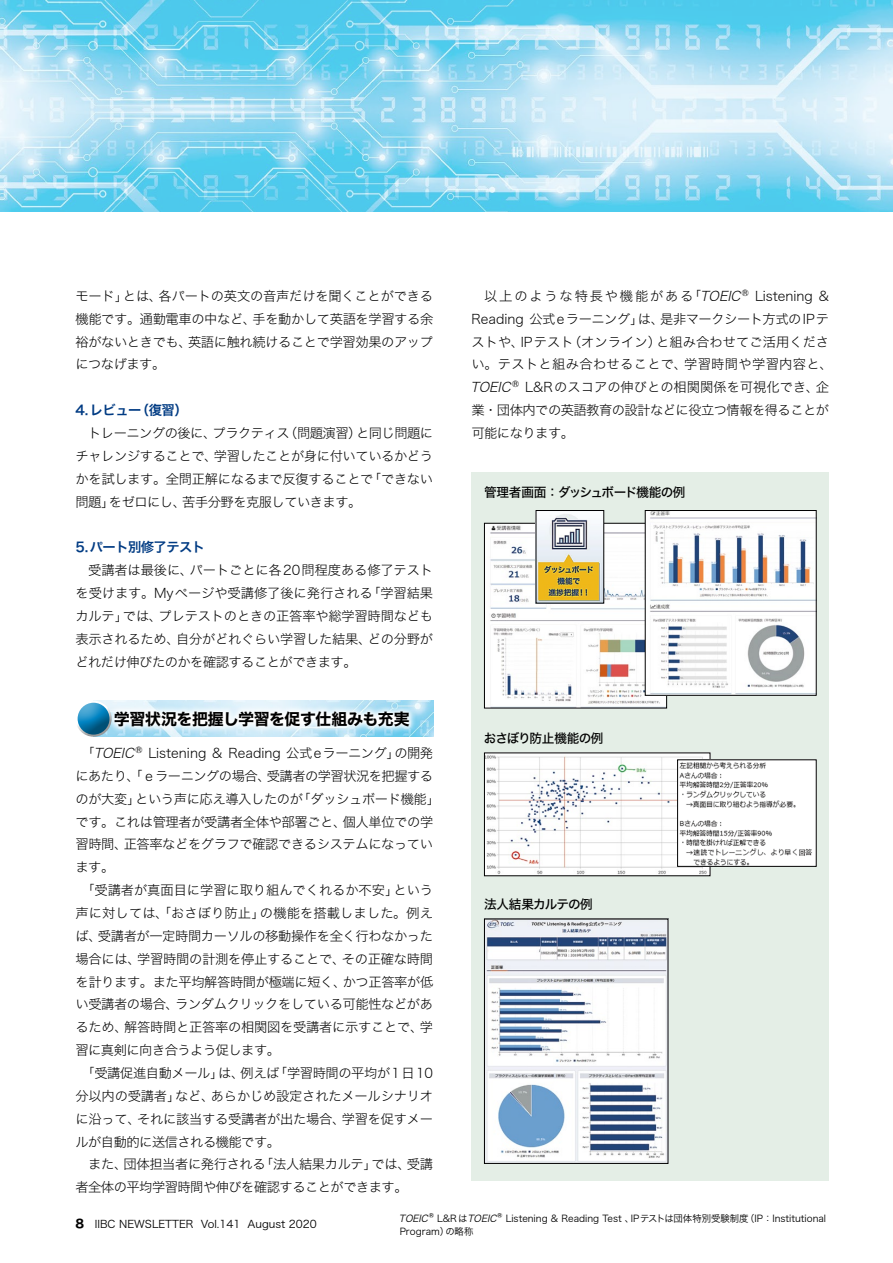
<style>
.page{position:relative;width:893px;height:1263px;background:#fff}
.page>*{position:absolute;margin:0;border:0;box-sizing:border-box;transform-origin:0 0}
.t1{font:15.9px "Hira Kaku Std N W7";letter-spacing:-.025em;color:#000}
.t2{font:13.35px/22.8px "Hira Kaku Std N W2";letter-spacing:-.03em;color:#000;text-align:justify}
.t3{font:13.35px/22.8px "Hira Kaku Std N W2";color:#000}
.t4{font:13.35px "Hira Kaku Std N W2";letter-spacing:.005em;color:#000}
.t5{font:13.35px "Hira Kaku Std N W2";letter-spacing:-.005em;color:#000}
.t6{font:13.35px "Hira Kaku Std N W6";letter-spacing:-.04em;color:#003b83}
.t7{font:12.75px "Hira Kaku Std N W5";letter-spacing:-.045em;color:#000}
.t8{font:10.65px "Hira Kaku Std N W3";color:#000}
.t9{font:9.6px/12.8px "Hira Kaku Std N W3";color:#000}
.s1{font-style:italic}
.s2{font-family:"Hira Kaku Std N W7";font-size:11.7px}
</style>
<div class="page">
<img style="left:0;top:0;width:893px;height:211px">
<img style="left:113px;top:701px;width:320px;height:36px">
<svg style="left:113px;top:704px;width:303px;height:30px"></svg>
<div style="left:74px;top:699px;width:39px;height:26px;background:#fff;opacity:.4"></div>
<div style="left:74px;top:704px;width:39px;height:34px;background:#000;opacity:.4"></div>
<div style="left:471px;top:472px;width:358px;height:708px;background:#e4eee6"></div>
<img style="left:486px;top:525px;width:179px;height:181px">
<div style="left:484px;top:523px;width:183px;height:185px;border:1px solid #000"></div>
<img style="left:647px;top:512px;width:167px;height:181px">
<img style="left:538px;top:512px;width:64px;height:89px">
<img style="left:486px;top:921px;width:180px;height:240px">
<img style="left:486px;top:755px;width:222px;height:119px">
<img style="left:679px;top:762px;width:135px;height:102px">
<p class="t2" style="left:75px;top:284px;width:359px">モード」とは、各パートの英文の音声だけを聞くことができる機能です。通勤電車の中など、手を動かして英語を学習する余裕がないときでも、英語に触れ続けることで学習効果のアップにつなげます。</p>
<p class="t6" style="left:75px;top:400px;width:114px">4.レビュー（復習）</p>
<p class="t2" style="left:75px;top:421px;width:359px;text-indent:13px">トレーニングの後に、プラクティス（問題演習）と同じ問題にチャレンジすることで、学習したことが身に付いているかどうかを試します。全問正解になるまで反復することで「できない問題」をゼロにし、苦手分野を克服していきます。</p>
<p class="t6" style="left:75px;top:537px;width:131px">5.パート別修了テスト</p>
<p class="t2" style="left:75px;top:558px;width:359px;text-indent:13px">受講者は最後に、パートごとに各20問程度ある修了テストを受けます。Myページや受講修了後に発行される「学習結果カルテ」では、プレテストのときの正答率や総学習時間なども表示されるため、自分がどれぐらい学習した結果、どの分野がどれだけ伸びたのかを確認することができます。</p>
<p class="t1" style="left:114px;top:706px;width:297px">学習状況を把握し学習を促す仕組みも充実</p>
<p class="t3" style="left:82px;top:741px;width:353px">「<span class="s1">TOEIC</span>® Listening &amp; Reading 公式eラーニング」の開発</p>
<p class="t2" style="left:75px;top:764px;width:359px">にあたり、「ｅラーニングの場合、受講者の学習状況を把握する</p>
<p class="t2" style="left:75px;top:787px;width:366px">のが大変」という声に応え導入したのが「ダッシュボード機能」</p>
<p class="t2" style="left:75px;top:810px;width:359px">です。これは管理者が受講者全体や部署ごと、個人単位での学</p>
<p class="t2" style="left:75px;top:833px;width:359px">習時間、正答率などをグラフで確認できるシステムになってい</p>
<p class="t2" style="left:75px;top:855px;width:40px">ます。</p>
<p class="t5" style="left:82px;top:880px;width:353px">「受講者が真面目に学習に取り組んでくれるか不安」という</p>
<p class="t4" style="left:75px;top:903px;width:359px">声に対しては、「おさぼり防止」の機能を搭載しました。例え</p>
<p class="t2" style="left:75px;top:924px;width:359px">ば、受講者が一定時間カーソルの移動操作を全く行わなかった</p>
<p class="t2" style="left:75px;top:947px;width:359px">場合には、学習時間の計測を停止することで、その正確な時間</p>
<p class="t2" style="left:75px;top:970px;width:359px">を計ります。また平均解答時間が極端に短く、かつ正答率が低</p>
<p class="t2" style="left:75px;top:993px;width:359px">い受講者の場合、ランダムクリックをしている可能性などがあ</p>
<p class="t2" style="left:75px;top:1015px;width:359px">るため、解答時間と正答率の相関図を受講者に示すことで、学</p>
<p class="t2" style="left:75px;top:1038px;width:206px">習に真剣に向き合うよう促します。</p>
<p class="t2" style="left:82px;top:1061px;width:353px">「受講促進自動メール」は、例えば「学習時間の平均が1日10</p>
<p class="t2" style="left:75px;top:1084px;width:359px">分以内の受講者」など、あらかじめ設定されたメールシナリオ</p>
<p class="t2" style="left:75px;top:1107px;width:359px">に沿って、それに該当する受講者が出た場合、学習を促すメー</p>
<p class="t2" style="left:75px;top:1130px;width:206px">ルが自動的に送信される機能です。</p>
<p class="t2" style="left:88px;top:1153px;width:346px">また、団体担当者に発行される「法人結果カルテ」では、受講</p>
<p class="t2" style="left:75px;top:1175px;width:334px">者全体の平均学習時間や伸びを確認することができます。</p>
<p class="t3" style="left:470px;top:284px;width:364px;text-indent:14px">以上のような特長や機能がある「<span class="s1">TOEIC</span>® Listening &amp;<br>Reading 公式eラーニング」は、是非マークシート方式のIPテストや、IPテスト（オンライン）と組み合わせてご活用ください。テストと組み合わせることで、学習時間や学習内容と、<br><span class="s1">TOEIC</span>® L&amp;Rのスコアの伸びとの相関関係を可視化でき、企業・団体内での英語教育の設計などに役立つ情報を得ることが可能になります。</p>
<p class="t7" style="left:484px;top:482px;width:203px">管理者画面：ダッシュボード機能の例</p>
<p class="t7" style="left:484px;top:728px;width:121px">おさぼり防止機能の例</p>
<p class="t7" style="left:484px;top:894px;width:110px">法人結果カルテの例</p>
<p class="t8" style="left:75px;top:1216px;width:243px"><span class="s2">8</span> IIBC NEWSLETTER Vol.141 August 2020</p>
<p class="t9" style="left:399px;top:1212px;width:429px"><span class="s1">TOEIC</span>® L&amp;Rは<span class="s1">TOEIC</span>® Listening &amp; Reading Test 、IPテストは団体特別受験制度（IP：Institutional<br>Program）の略称</p>
</div>
